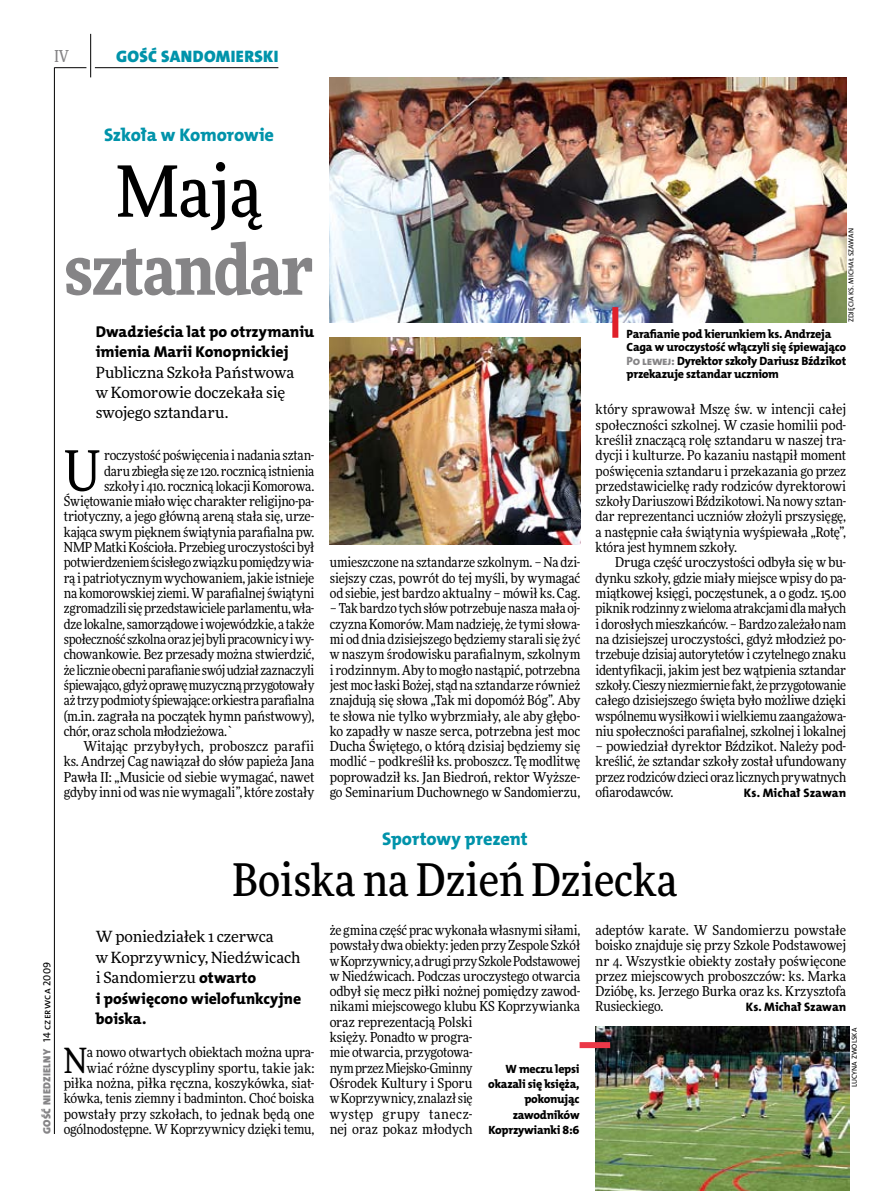
<style>
.page{position:relative;width:893px;height:1191px;background:#fff}
.page>*{position:absolute;margin:0;border:0;box-sizing:border-box;transform-origin:0 0}
.t1{font:900 70.5px "Freeday Narrow";letter-spacing:-.015em;color:#858486}
.t2{font:500 70.5px "Freeday Narrow";color:#000}
.t3{font:55.95px "Freeday Narrow News";color:#000}
.t4{font:500 45px "Freeday Narrow";color:#000}
.t5{font:34.8px "Freeday Narrow News";color:#000}
.t6{font:18.3px "The Mix HP8 Ex Bld";letter-spacing:-.01em;color:#0093aa}
.t7{font:16.65px "The Mix HP9 Blk";letter-spacing:.02em;color:#0093aa}
.t8{font:500 16.5px "Freeday Narrow";color:#858486;scale:.9 1}
.t9{font:15.75px/20.4px "The Mix HP8 Ex Bld";letter-spacing:.015em;color:#000}
.t10{font:15.45px/20.4px "Freeday News";letter-spacing:-.01em;color:#000}
.t11{font:13.65px/15.3px "Freeday Narrow News";letter-spacing:-.01em;color:#000;text-align:justify}
.t12{font:13.65px "Freeday Narrow News";letter-spacing:-.03em;color:#000}
.t13{font:12.3px "The Mix HP8 Ex Bld";letter-spacing:.005em;color:#000}
.t14{font:12px/15.3px "The Mix HP8 Ex Bld";letter-spacing:-.02em;color:#000;text-align:right}
.t15{font:10.5px "The Mix HP9 Blk";letter-spacing:.025em;color:#858486}
.t16{font:7.2px "The Mix HP5 Plain";letter-spacing:.015em;color:#000}
.s1{color:#858486}
.s2{font-family:"The Mix HP5 Plain";color:#000}
.s3{font-family:"The Mix HP8 Ex Bld";font-size:15.75px}
</style>
<div class="page">
<hr style="left:54px;top:67px;width:1px;height:1067px;background:#000">
<hr style="left:90px;top:34px;width:1px;height:43px;background:#000">
<hr style="left:54px;top:67px;width:32px;height:1px;background:#000">
<hr style="left:95px;top:67px;width:183px;height:1px;background:#000">
<img style="left:330px;top:77px;width:516px;height:245px">
<img style="left:330px;top:338px;width:250px;height:206px">
<img style="left:596px;top:1026px;width:254px;height:165px">
<div style="left:580px;top:1042px;width:30px;height:6px;background:#eb3848"></div>
<div style="left:612px;top:307px;width:6px;height:31px;background:#df1f2a"></div>
<p class="t8" style="left:54px;top:46px;width:17px">IV</p>
<p class="t7" style="left:116px;top:46px;width:164px">GOŚĆ SANDOMIERSKI</p>
<h3 class="t6" style="left:104px;top:123px;width:172px">Szkoła w Komorowie</h3>
<h1 class="t2" style="left:116px;top:148px;width:147px">Mają</h1>
<h1 class="t1" style="left:64px;top:223px;width:252px">sztandar</h1>
<p class="t9" style="left:96px;top:321px;width:220px">Dwadzieścia lat po otrzymaniu imienia Marii Konopnickiej</p>
<p class="t10" style="left:96px;top:362px;width:200px">Publiczna Szkoła Państwowa w Komorowie doczekała się swojego sztandaru.</p>
<h2 class="t3" style="left:64px;top:436px;width:38px">U</h2>
<p class="t11" style="left:104px;top:447px;width:212px">roczystość poświęcenia i nadania sztan-</p>
<p class="t11" style="left:104px;top:463px;width:212px">daru zbiegła się ze 120. rocznicą istnienia</p>
<p class="t11" style="left:104px;top:478px;width:212px">szkoły i 410. rocznicą lokacji Komorowa.</p>
<p class="t11" style="left:64px;top:493px;width:252px">Świętowanie miało więc charakter religijno-pa-</p>
<p class="t11" style="left:64px;top:509px;width:252px">triotyczny, a jego główną areną stała się, urze-</p>
<p class="t11" style="left:64px;top:524px;width:252px">kająca swym pięknem świątynia parafialna pw.</p>
<p class="t11" style="left:64px;top:539px;width:252px">NMP Matki Kościoła. Przebieg uroczystości był</p>
<p class="t11" style="left:64px;top:555px;width:252px">potwierdzeniem ścisłego związku pomiędzy wia-</p>
<p class="t11" style="left:64px;top:570px;width:252px">rą ipatriotycznym wychowaniem, jakie istnieje</p>
<p class="t11" style="left:64px;top:585px;width:252px">na komorowskiej ziemi. Wparafialnej świątyni</p>
<p class="t11" style="left:64px;top:600px;width:252px">zgromadzilisię przedstawiciele parlamentu, wła-</p>
<p class="t11" style="left:64px;top:616px;width:252px">dze lokalne, samorządowe iwojewódzkie, a także</p>
<p class="t11" style="left:64px;top:631px;width:252px">społeczność szkolna oraz jejbyli pracownicy iwy-</p>
<p class="t11" style="left:64px;top:646px;width:252px">chowankowie. Bez przesady można stwierdzić,</p>
<p class="t11" style="left:64px;top:662px;width:252px">żelicznie obecni parafianie swój udział zaznaczyli</p>
<p class="t12" style="left:64px;top:676px;width:252px">śpiewająco, gdyż oprawę muzyczną przygotowały</p>
<p class="t11" style="left:64px;top:692px;width:252px">aż trzy podmioty śpiewające: orkiestra parafialna</p>
<p class="t11" style="left:64px;top:708px;width:252px">(m.in. zagrała na początek hymn państwowy),</p>
<p class="t11" style="left:64px;top:723px;width:170px">chór, oraz schola młodzieżowa. `</p>
<p class="t11" style="left:83px;top:738px;width:233px">Witając przybyłych, proboszcz parafii</p>
<p class="t11" style="left:64px;top:754px;width:252px">ks. Andrzej Cag nawiązał do słów papieża Jana</p>
<p class="t11" style="left:64px;top:769px;width:252px">Pawła II: „Musicie od siebie wymagać, nawet</p>
<p class="t11" style="left:64px;top:784px;width:252px">gdyby inni od was niewymagali”, które zostały</p>
<p class="t11" style="left:330px;top:555px;width:252px">umieszczone na sztandarze szkolnym. – Na dzi&shy;siejszy czas, powrót do tej myśli, by wymagać od siebie, jest bardzo aktualny – mówił ks. Cag.</p>
<p class="t11" style="left:330px;top:600px;width:252px">– Tak bardzo tych słów potrzebuje nasza mała oj&shy;czyzna Komorów. Mam nadzieję, że tymi słowa&shy;mi od dnia dzisiejszego będziemy staralisię żyć w naszym środowisku parafialnym, szkolnym i rodzinnym. Aby tomogło nastąpić, potrzebna jestmoc łaski Bożej, stąd na sztandarze również znajdują się słowa „Tak mi dopomóż Bóg”. Aby te słowa nie tylko wybrzmiały, ale aby głębo&shy;ko zapadły w nasze serca, potrzebna jest moc Ducha Świętego, o którą dzisiaj będziemy się modlić – podkreślił ks. proboszcz. Tęmodlitwę poprowadził ks. Jan Biedroń, rektor Wyższe&shy;go Seminarium Duchownego w Sandomierzu,</p>
<p class="t16" style="left:846px;top:322px;width:96px;rotate:-90deg">zdjęcia ks. Michał Szawan</p>
<p class="t14" style="left:627px;top:327px;width:221px;line-height:13.5px;text-align:left">Parafianie pod kierunkiem ks. Andrzeja Caga w uroczystość włączyli się śpiewająco <span class="s1">Po lewej:</span> Dyrektor szkoły Dariusz Bździkot przekazuje sztandar uczniom</p>
<p class="t11" style="left:596px;top:401px;width:252px">który sprawował Mszę św. w intencji całej społeczności szkolnej. W czasie homilii pod&shy;kreślił znaczącą rolę sztandaru w naszej tra&shy;dycji i kulturze. Po kazaniu nastąpił moment poświęcenia sztandaru i przekazania go przez przedstawicielkę rady rodziców dyrektorowi szkoły Dariuszowi Bździkotowi. Na nowy sztan&shy;dar reprezentanci uczniów złożyli prszysięgę, a następnie cała świątynia wyśpiewała „Rotę”, która jest hymnem szkoły.</p>
<p class="t11" style="left:596px;top:555px;width:252px;text-indent:20px">Druga część uroczystości odbyła się w bu&shy;dynku szkoły, gdzie miały miejsce wpisy do pa&shy;miątkowej księgi, poczęstunek, a o godz. 15.00 piknik rodzinny zwieloma atrakcjami dla małych idorosłych mieszkańców. – Bardzo zależało nam na dzisiejszej uroczystości, gdyż młodzież po&shy;trzebuje dzisiaj autorytetów i czytelnego znaku identyfikacji, jakim jest bez wątpienia sztandar szkoły. Cieszy niezmiernie fakt, żeprzygotowanie całego dzisiejszego święta było możliwe dzięki wspólnemu wysiłkowi iwielkiemu zaangażowa&shy;niu społeczności parafialnej, szkolnej i lokalnej</p>
<p class="t11" style="left:596px;top:738px;width:252px">– powiedział dyrektor Bździkot. Należy pod&shy;kreślić, że sztandar szkoły został ufundowany przez rodziców dzieci oraz licznych prywatnych ofiarodawców.</p>
<p class="t13" style="left:744px;top:785px;width:104px">Ks. Michał Szawan</p>
<p class="t15" style="left:40px;top:1134px;width:174px;rotate:-90deg">GOŚĆ NIEDZIELNY <span class="s2">14 czerwca 2009</span></p>
<h3 class="t6" style="left:382px;top:827px;width:147px">Sportowy prezent</h3>
<h3 class="t4" style="left:233px;top:851px;width:446px">Boiska na Dzień Dziecka</h3>
<p class="t10" style="left:96px;top:926px;width:206px">W poniedziałek 1 czerwca<br>w Koprzywnicy, Niedźwicach i Sandomierzu <span class="s3">otwarto</span></p>
<p class="t9" style="left:96px;top:988px;width:207px">i poświęcono wielofunkcyjne boiska.</p>
<p class="t14" style="left:488px;top:1061px;width:93px">W meczu lepsi okazali się księża, pokonując zawodników<br>Koprzywianki 8:6</p>
<p class="t11" style="left:330px;top:922px;width:252px;text-align:left">że gmina część prac wykonała własnymi siłami, powstały dwa obiekty: jeden przy Zespole Szkół wKoprzywnicy, adrugi przy Szkole Podstawowej w Niedźwicach. Podczas uroczystego otwarcia odbył się mecz piłki nożnej pomiędzy zawod&shy;nikami miejscowego klubu KS Koprzywianka oraz reprezentacją Polski<br>księży. Ponadto w progra-<br>mie otwarcia, przygotowa-<br>nym przez Miejsko-Gminny<br>Ośrodek Kultury i Sporu<br>wKoprzywnicy, znalazłsię<br>występ grupy tanecz-<br>nej oraz pokaz młodych</p>
<p class="t11" style="left:596px;top:922px;width:252px">adeptów karate. W Sandomierzu powstałe boisko znajduje się przy Szkole Podstawowej nr 4. Wszystkie obiekty zostały poświęcone przez miejscowych proboszczów: ks. Marka Dzióbę, ks. Jerzego Burka oraz ks. Krzysztofa Rusieckiego.</p>
<p class="t13" style="left:746px;top:999px;width:102px">Ks. Michał Szawan</p>
<p class="t16" style="left:850px;top:1087px;width:61px;rotate:-90deg">Lucyna Zwolska</p>
<p class="t11" style="left:64px;top:1044px;width:252px;text-align:right">a nowo otwartych obiektach można upra&shy;wiać różne dyscypliny sportu, takie jak: piłka nożna, piłka ręczna, koszykówka, siat&shy;kówka, tenis ziemny i badminton. Choć boiska powstały przy szkołach, to jednak będą one ogólnodostępne. W Koprzywnicy dzięki temu,</p>
<h3 class="t5" style="left:64px;top:1039px;width:25px">N</h3>
</div>
